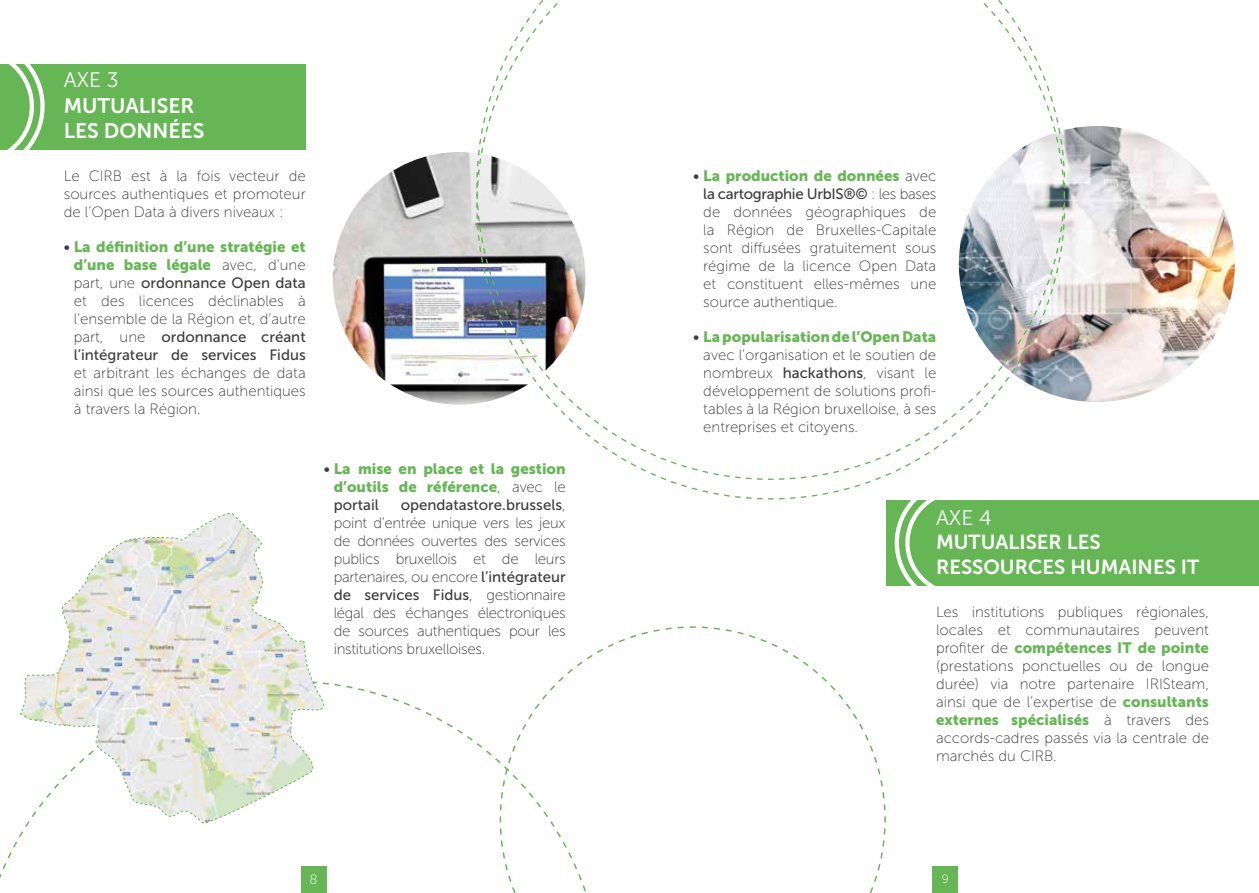
<style>
.page{position:relative;width:1259px;height:893px;background:#fff}
.page>*{position:absolute;margin:0;border:0;box-sizing:border-box;transform-origin:0 0}
.t1{font:21px/25.2px "Museo Sans 700";color:#fff}
.t2{font:21px "Museo Sans 300";color:#fff}
.t3{font:20.25px/24.3px "Museo Sans 700";color:#fff}
.t4{font:15px/18px "Museo Sans 100";color:#3c3c3b;text-align:justify}
.t5{font:15px/18px "Museo Sans 900";color:#66b655;text-align:right}
.t6{font:15px/18px "Museo Sans 500";color:#3c3c3b}
.t7{font:15px "Museo Sans 500";letter-spacing:-.02em;color:#3c3c3b}
.t8{font:13.5px "Museo Sans 100";color:#fff}
.t9{font:12px "Museo Sans 100";color:#fff}
.s1{font-family:"Museo Sans 500";color:#3c3c3b}
.s2{font-family:"Museo Sans 100";color:#3c3c3b}
.s3{font-family:"Museo Sans 100"}
.s4{font-family:"Museo Sans 500"}
.s5{font-family:"Museo Sans 900";color:#66b655}
</style>
<div class="page">
<div style="left:0;top:64px;width:306px;height:85px;background:#66b655"></div>
<svg style="left:559px;top:626px;width:327px;height:267px"></svg>
<svg style="left:0;top:64px;width:45px;height:86px"></svg>
<svg style="left:0;top:680px;width:604px;height:213px"></svg>
<img style="left:333px;top:152px;width:252px;height:253px;border-radius:126px">
<img style="left:958px;top:126px;width:277px;height:276px;border-radius:138px">
<svg style="left:20px;top:513px;width:303px;height:310px"></svg>
<div style="left:932px;top:866px;width:26px;height:27px;background:#66b655"></div>
<div style="left:301px;top:866px;width:25px;height:27px;background:#66b655"></div>
<div style="left:886px;top:500px;width:373px;height:86px;background:#66b655"></div>
<svg style="left:894px;top:500px;width:42px;height:86px"></svg>
<svg style="left:475px;top:0;width:591px;height:500px"></svg>
<h1 class="t2" style="left:64px;top:69px;width:56px">AXE 3</h1>
<h1 class="t1" style="left:64px;top:93px;width:142px">MUTUALISER<br>LES DONNÉES</h1>
<p class="t4" style="left:64px;top:167px;width:243px">Le CIRB est à la fois vecteur de sources authentiques et promoteur de l’Open Data à divers niveaux :</p>
<p class="t5" style="left:64px;top:238px;width:243px"><span class="s1">•</span> La définition d’une stratégie et d’une base légale <span class="s2">avec, d’une</span></p>
<p class="t6" style="left:74px;top:274px;width:233px"><span class="s3">part, une</span> ordonnance Open data</p>
<p class="t4" style="left:74px;top:292px;width:233px">et des licences déclinables à l’ensemble de la Région et, d’autre</p>
<p class="t6" style="left:74px;top:328px;width:233px"><span class="s3">part, une</span> ordonnance créant l’intégrateur de services Fidus</p>
<p class="t4" style="left:74px;top:364px;width:233px">et arbitrant les échanges de data ainsi que les sources authentiques à travers la Région.</p>
<p class="t5" style="left:324px;top:459px;width:243px"><span class="s1">•</span> La mise en place et la gestion d’outils de référence<span class="s2">, avec le</span></p>
<p class="t6" style="left:334px;top:496px;width:46px">portail</p>
<p class="t6" style="left:401px;top:496px;width:166px">opendatastore.brussels<span class="s3">,</span></p>
<p class="t4" style="left:334px;top:514px;width:233px">point d’entrée unique vers les jeux de données ouvertes des services publics bruxellois et de leurs partenaires, ou encore <span class="s4">l’intégrateur</span></p>
<p class="t6" style="left:334px;top:586px;width:233px">de services Fidus<span class="s3">, gestionnaire</span></p>
<p class="t4" style="left:334px;top:604px;width:233px">légal des échanges électroniques de sources authentiques pour les institutions bruxelloises.</p>
<p class="t8" style="left:310px;top:872px;width:10px">8</p>
<p class="t5" style="left:693px;top:167px;width:244px"><span class="s1">•</span> La production de données <span class="s2">avec</span></p>
<p class="t7" style="left:703px;top:186px;width:234px">la cartographie UrbIS®© <span class="s3">: les bases</span></p>
<p class="t4" style="left:703px;top:203px;width:234px">de données géographiques de la Région de Bruxelles-Capitale sont diffusées gratuitement sous régime de la licence Open Data et constituent elles-mêmes une source authentique.</p>
<p class="t5" style="left:693px;top:328px;width:244px"><span class="s1">•</span> Lapopularisation de l’Open Data</p>
<p class="t4" style="left:703px;top:346px;width:234px">avec l’organisation et le soutien de nombreux <span class="s4">hackathons</span>, visant le développement de solutions profi&shy;tables à la Région bruxelloise, à ses entreprises et citoyens.</p>
<h1 class="t2" style="left:936px;top:507px;width:57px">AXE 4</h1>
<h2 class="t3" style="left:936px;top:530px;width:265px">MUTUALISER LES<br>RESSOURCES HUMAINES IT</h2>
<p class="t4" style="left:936px;top:603px;width:274px">Les institutions publiques régionales, locales et communautaires peuvent</p>
<p class="t5" style="left:936px;top:639px;width:274px"><span class="s2">profiter de</span> compétences IT de pointe</p>
<p class="t4" style="left:936px;top:657px;width:274px">(prestations ponctuelles ou de longue durée) via notre partenaire IRISteam, ainsi que de l’expertise de <span class="s5">consultants</span></p>
<p class="t5" style="left:936px;top:711px;width:274px">externes spécialisés <span class="s2">à travers des</span></p>
<p class="t4" style="left:936px;top:729px;width:274px">accords-cadres passés via la centrale de marchés du CIRB.</p>
<p class="t9" style="left:941px;top:873px;width:9px">9</p>
</div>
